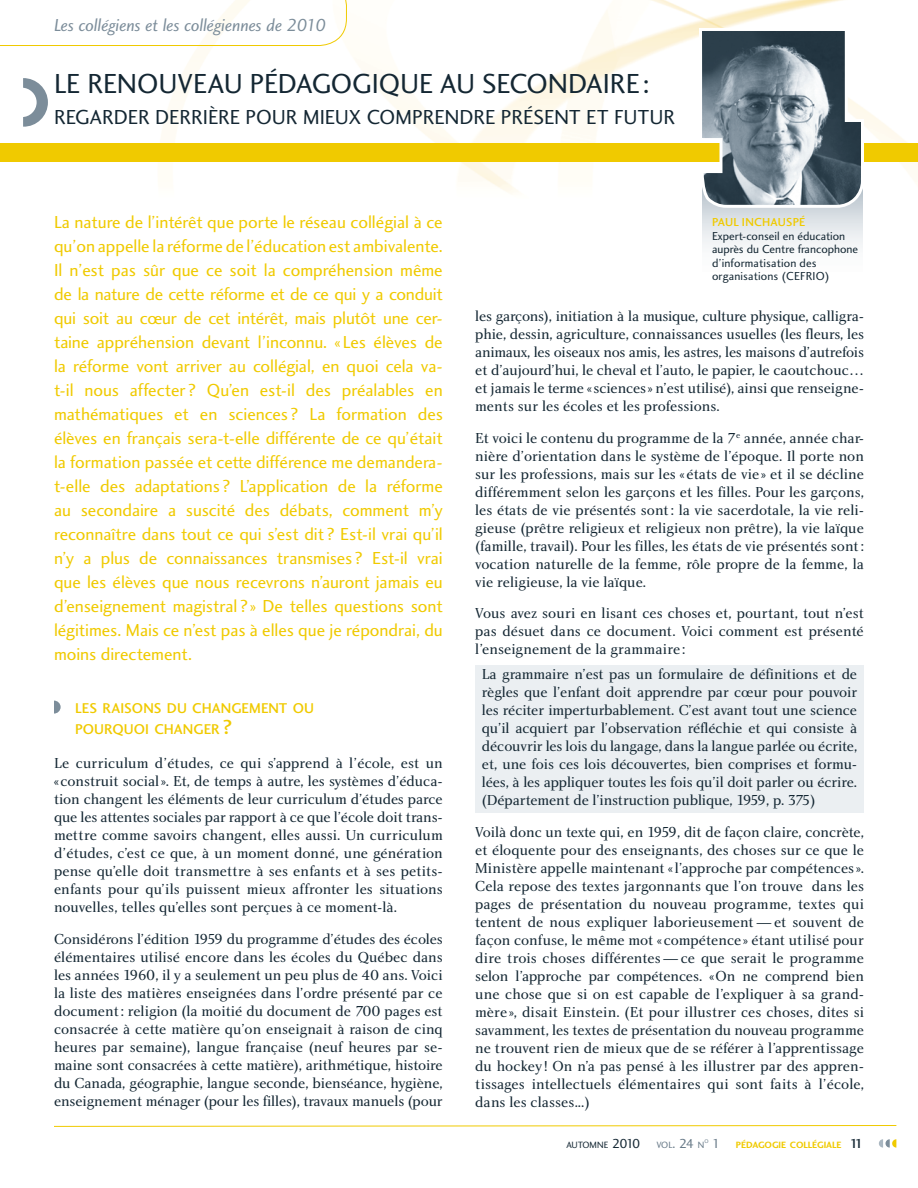
<style>
.page{position:relative;width:918px;height:1188px;background:#fff}
.page>*{position:absolute;margin:0;border:0;box-sizing:border-box;transform-origin:0 0}
.t1{font:28.5px "Charlotte Sans Book Plain";color:#142733}
.t2{font:21px "Charlotte Sans Book Plain";color:#142733}
.t3{font:18px/24px "Charlotte Sans Book Plain";color:#f0ca00;text-align:justify}
.t4{font:18px "Charlotte Sans Book Italic Plain";letter-spacing:-.01em;color:#7c8d9a}
.t5{font:15px/18px "Charlotte Book Plain";letter-spacing:-.005em;color:#142733;text-align:justify}
.t6{font:14.7px/21px "Charlotte Sans Medium Plain";letter-spacing:.005em;color:#f0ca00}
.t7{font:12px/13.5px "Charlotte Sans Book Plain";color:#142733}
.t8{font:12px "Charlotte Sans Medium Plain";letter-spacing:.015em;color:#f0ca00}
.t9{font:9.45px "Charlotte Sans Bold Plain";color:#f0ca00}
.t10{font:9.45px "Charlotte Sans Book Plain";color:#142733}
.t11{font:5.55px "Charlotte Sans Book Plain";color:#687a88}
.s1{font-size:21px}
.s2{font-size:13.5px}
.s3{color:#687a88}
.s4{font-size:13.5px;color:#687a88}
.s5{font-family:"Charlotte Sans Book Plain";font-size:13.5px;color:#687a88}
.s6{font-family:"Charlotte Sans Medium Plain";font-size:13.5px;color:#142733}
</style>
<div class="page">
<img style="left:0;top:0;width:918px;height:194px">
<div style="left:475px;top:665px;width:389px;height:147px;background:#ebeff2"></div>
<svg style="left:22px;top:78px;width:26px;height:49px"></svg>
<svg style="left:54px;top:701px;width:7px;height:13px"></svg>
<svg style="left:0;top:0;width:347px;height:46px"></svg>
<div style="left:0;top:144px;width:918px;height:18px;background:#f0ca00"></div>
<svg style="left:54px;top:1125px;width:843px;height:2px;background:#f7e37f"></svg>
<svg style="left:879px;top:1139px;width:17px;height:9px"></svg>
<svg style="left:702px;top:209px;width:161px;height:38px"></svg>
<svg style="left:697px;top:26px;width:169px;height:183px"></svg>
<p class="t4" style="left:54px;top:18px;width:274px">Les collégiens et les collégiennes de 2010</p>
<h1 class="t1" style="left:54px;top:72px;width:597px">LE RENOUVEAU PÉDAGOGIQUE AU SECONDAIRE :</h1>
<h2 class="t2" style="left:54px;top:109px;width:623px">REGARDER DERRIÈRE POUR MIEUX COMPRENDRE PRÉSENT ET FUTUR</h2>
<p class="t3" style="left:54px;top:212px;width:390px">La nature de l’intérêt que porte le réseau collégial à ce qu’on appelle la réforme de l’éducation est ambivalente.<br>Il n’est pas sûr que ce soit la compréhension même de la nature de cette réforme et de ce qui y a conduit qui soit au cœur de cet intérêt, mais plutôt une cer&shy;taine appréhension devant l’inconnu. « Les élèves de la réforme vont arriver au collégial, en quoi cela va&shy;t-il nous affecter ? Qu’en est-il des préalables en mathématiques et en sciences ? La formation des élèves en français sera-t-elle différente de ce qu’était la formation passée et cette différence me demandera&shy;t-elle des adaptations ? L’application de la réforme au secondaire a suscité des débats, comment m’y reconnaître dans tout ce qui s’est dit ? Est-il vrai qu’il n’y a plus de connaissances transmises ? Est-il vrai que les élèves que nous recevrons n’auront jamais eu d’enseignement magistral ? » De telles questions sont légitimes. Mais ce n’est pas à elles que je répondrai, du moins directement.</p>
<p class="t6" style="left:75px;top:699px;width:240px">LES RAISONS DU CHANGEMENT OU<br>POURQUOI CHANGER <span class="s1">?</span></p>
<p class="t5" style="left:54px;top:756px;width:390px">Le curriculum d’études, ce qui s’apprend à l’école, est un « construit social ». Et, de temps à autre, les systèmes d’éduca&shy;tion changent les éléments de leur curriculum d’études parce que les attentes sociales par rapport à ce que l’école doit trans&shy;mettre comme savoirs changent, elles aussi. Un curriculum d’études, c’est ce que, à un moment donné, une génération pense qu’elle doit transmettre à ses enfants et à ses petits&shy;enfants pour qu’ils puissent mieux affronter les situations nouvelles, telles qu’elles sont perçues à ce moment-là.</p>
<p class="t5" style="left:54px;top:931px;width:390px">Considérons l’édition 1959 du programme d’études des écoles élémentaires utilisé encore dans les écoles du Québec dans les années 1960, il y a seulement un peu plus de 40 ans. Voici la liste des matières enseignées dans l’ordre présenté par ce document : religion (la moitié du document de 700 pages est consacrée à cette matière qu’on enseignait à raison de cinq heures par semaine), langue française (neuf heures par se&shy;maine sont consacrées à cette matière), arithmétique, histoire du Canada, géographie, langue seconde, bienséance, hygiène, enseignement ménager (pour les filles), travaux manuels (pour</p>
<p class="t8" style="left:712px;top:217px;width:95px">PAUL INCHAUSPÉ</p>
<p class="t7" style="left:712px;top:230px;width:148px">Expert-conseil en éducation auprès du Centre francophone d’informatisation des organisations (CEFRIO)</p>
<p class="t5" style="left:475px;top:309px;width:390px">les garçons), initiation à la musique, culture physique, calligra&shy;phie, dessin, agriculture, connaissances usuelles (les fleurs, les animaux, les oiseaux nos amis, les astres, les maisons d’autrefois et d’aujourd’hui, le cheval et l’auto, le papier, le caoutchouc… et jamais le terme « sciences » n’est utilisé), ainsi que renseigne&shy;ments sur les écoles et les professions.</p>
<p class="t5" style="left:475px;top:430px;width:390px">Et voici le contenu du programme de la 7<sup>e</sup> année, année char&shy;nière d’orientation dans le système de l’époque. Il porte non sur les professions, mais sur les « états de vie » et il se décline différemment selon les garçons et les filles. Pour les garçons, les états de vie présentés sont : la vie sacerdotale, la vie reli&shy;gieuse (prêtre religieux et religieux non prêtre), la vie laïque (famille, travail). Pour les filles, les états de vie présentés sont : vocation naturelle de la femme, rôle propre de la femme, la vie religieuse, la vie laïque.</p>
<p class="t5" style="left:475px;top:606px;width:390px">Vous avez souri en lisant ces choses et, pourtant, tout n’est pas désuet dans ce document. Voici comment est présenté l’enseignement de la grammaire :</p>
<p class="t5" style="left:482px;top:667px;width:377px">La grammaire n’est pas un formulaire de définitions et de règles que l’enfant doit apprendre par cœur pour pouvoir les réciter imperturbablement. C’est avant tout une science qu’il acquiert par l’observation réfléchie et qui consiste à découvrir les lois du langage, dans la langue parlée ou écrite, et, une fois ces lois découvertes, bien comprises et formu&shy;lées, à les appliquer toutes les fois qu’il doit parler ou écrire. (Département de l’instruction publique, 1959, p. 375)</p>
<p class="t5" style="left:475px;top:824px;width:390px">Voilà donc un texte qui, en 1959, dit de façon claire, concrète, et éloquente pour des enseignants, des choses sur ce que le Ministère appelle maintenant « l’approche par compétences ».<br>Cela repose des textes jargonnants que l’on trouve dans les pages de présentation du nouveau programme, textes qui tentent de nous expliquer laborieusement — et souvent de façon confuse, le même mot « compétence » étant utilisé pour dire trois choses différentes — ce que serait le programme selon l’approche par compétences. « On ne comprend bien une chose que si on est capable de l’expliquer à sa grand&shy;mère », disait Einstein. (Et pour illustrer ces choses, dites si savamment, les textes de présentation du nouveau programme ne trouvent rien de mieux que de se référer à l’apprentissage du hockey ! On n’a pas pensé à les illustrer par des appren&shy;tissages intellectuels élémentaires qui sont faits à l’école, dans les classes...)</p>
<p class="t10" style="left:566px;top:1141px;width:139px">AUTOMNE <span class="s2">2010</span> <span class="s3">VOL</span><span class="s4">. 24</span> <span class="s3">N</span></p>
<p class="t11" style="left:704px;top:1139px;width:6px">O</p>
<p class="t9" style="left:712px;top:1141px;width:153px"><span class="s5">1</span> PÉDAGOGIE COLLÉGIALE <span class="s6">11</span></p>
</div>
